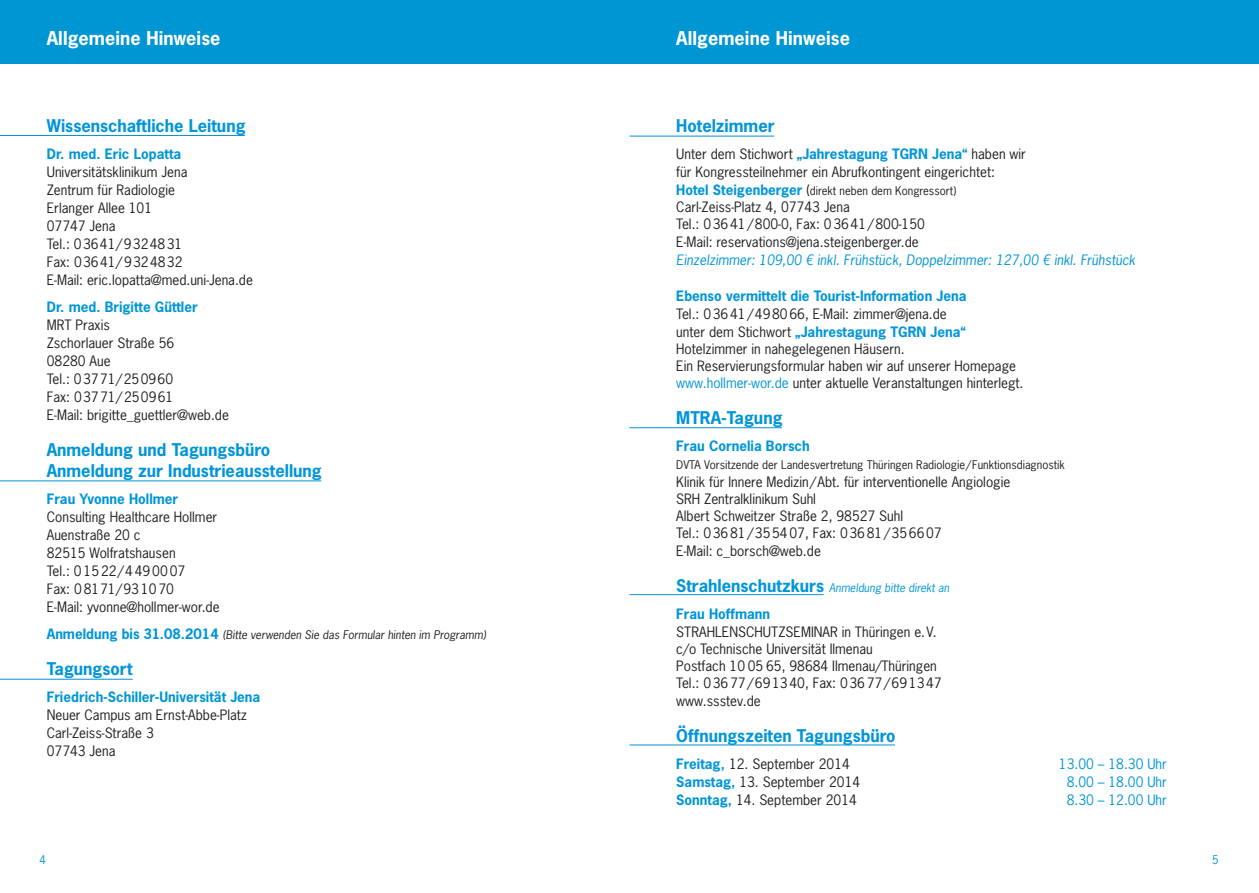
<style>
.page{position:relative;width:1259px;height:893px;background:#fff}
.page>*{position:absolute;margin:0;border:0;box-sizing:border-box;transform-origin:0 0}
.t1{font:700 18px "News Gothic Std";letter-spacing:.005em;color:#fff}
.t2{font:700 16.5px/21px "News Gothic Std";color:#0095d9}
.t3{font:13.5px/18px "News Gothic Std";color:#231f20}
.t4{font:700 13.5px "News Gothic Std";color:#0095d9}
.t5{font:700 13.5px "News Gothic Std";color:#0096d4}
.t6{font:italic 13.5px "News Gothic Std";color:#0095d9}
.t7{font:13.5px "News Gothic Std";color:#0095d9}
.t8{font:11.25px "News Gothic Std";color:#231f20}
.t9{font:italic 11.25px "News Gothic Std";color:#231f20}
.t10{font:italic 11.25px "News Gothic Std";color:#0095d9}
.t11{font:11.25px "News Gothic Std";color:#0095d9}
.s1{font-weight:700;font-style:normal;font-size:13.5px;color:#0095d9}
.s2{font-weight:700;color:#0095d9}
.s3{font-weight:700;font-size:13.5px;color:#0095d9}
.s4{font-size:13.5px}
.s5{color:#0095d9}
.s6{font-weight:700;font-style:normal;font-size:16.5px}
</style>
<div class="page">
<div style="left:0;top:0;width:629px;height:64px;background:#0096d4"></div>
<div style="left:629px;top:0;width:630px;height:64px;background:#0096d4"></div>
<hr style="left:629px;top:136px;width:145px;height:1px;background:#0095d9">
<hr style="left:629px;top:594px;width:194px;height:1px;background:#0095d9">
<hr style="left:629px;top:427px;width:153px;height:1px;background:#0095d9">
<hr style="left:629px;top:745px;width:266px;height:1px;background:#0095d9">
<hr style="left:0;top:135px;width:245px;height:1px;background:#0095d9">
<hr style="left:0;top:480px;width:321px;height:1px;background:#0095d9">
<hr style="left:0;top:679px;width:133px;height:1px;background:#0095d9">
<h1 class="t1" style="left:47px;top:26px;width:175px">Allgemeine Hinweise</h1>
<h1 class="t1" style="left:676px;top:26px;width:175px">Allgemeine Hinweise</h1>
<p class="t2" style="left:47px;top:115px;width:200px">Wissenschaftliche Leitung</p>
<p class="t5" style="left:47px;top:145px;width:136px">Dr. med. Eric Lopatta</p>
<p class="t3" style="left:47px;top:163px;width:208px">Universitätsklinikum Jena<br>Zentrum für Radiologie<br>Erlanger Allee 101<br>07747 Jena<br>Tel.: 03641/9324831<br>Fax: 03641/9324832<br>E-Mail: eric.lopatta@med.uni-Jena.de</p>
<p class="t5" style="left:47px;top:298px;width:152px">Dr. med. Brigitte Güttler</p>
<p class="t3" style="left:47px;top:316px;width:184px">MRT Praxis<br>Zschorlauer Straße 56<br>08280 Aue<br>Tel.: 03771/250960<br>Fax: 03771/250961<br>E-Mail: brigitte_guettler@web.de</p>
<p class="t2" style="left:47px;top:439px;width:276px">Anmeldung und Tagungsbüro<br>Anmeldung zur Industrieausstellung</p>
<p class="t4" style="left:47px;top:490px;width:133px">Frau Yvonne Hollmer</p>
<p class="t3" style="left:47px;top:508px;width:174px">Consulting Healthcare Hollmer<br>Auenstraße 20 c<br>82515 Wolfratshausen<br>Tel.: 01522/4490007<br>Fax: 08171/931070<br>E-Mail: yvonne@hollmer-wor.de</p>
<p class="t9" style="left:47px;top:627px;width:441px"><span class="s1">Anmeldung bis 31.08.2014</span> (Bitte verwenden Sie das Formular hinten im Programm)</p>
<p class="t2" style="left:47px;top:658px;width:87px">Tagungsort</p>
<p class="t5" style="left:47px;top:688px;width:215px">Friedrich-Schiller-Universität Jena</p>
<p class="t3" style="left:47px;top:706px;width:202px">Neuer Campus am Ernst-Abbe-Platz<br>Carl-Zeiss-Straße 3<br>07743 Jena</p>
<p class="t2" style="left:676px;top:115px;width:100px">Hotelzimmer</p>
<p class="t3" style="left:676px;top:145px;width:351px">Unter dem Stichwort <span class="s2">„Jahrestagung TGRN Jena“</span> haben wir für Kongressteilnehmer ein Abrufkontingent eingerichtet:</p>
<p class="t8" style="left:676px;top:183px;width:281px"><span class="s3">Hotel Steigenberger</span> <span class="s4">(</span>direkt neben dem Kongressort)</p>
<p class="t3" style="left:676px;top:198px;width:250px;line-height:17.2px">Carl-Zeiss-Platz 4, 07743 Jena<br>Tel.: 03641/800-0, Fax: 03641/800-150<br>E-Mail: reservations@jena.steigenberger.de</p>
<p class="t6" style="left:676px;top:251px;width:460px">Einzelzimmer: 109,00 € inkl. Frühstück, Doppelzimmer: 127,00 € inkl. Frühstück</p>
<p class="t4" style="left:676px;top:287px;width:292px">Ebenso vermittelt die Tourist-Information Jena</p>
<p class="t3" style="left:676px;top:305px;width:349px;line-height:17.4px">Tel.: 03641/498066, E-Mail: zimmer@jena.de<br>unter dem Stichwort <span class="s2">„Jahrestagung TGRN Jena“ </span>Hotelzimmer in nahegelegenen Häusern.<br>Ein Reservierungsformular haben wir auf unserer Homepage <span class="s5">www.hollmer-wor.de</span> unter aktuelle Veranstaltungen hinterlegt.</p>
<p class="t2" style="left:676px;top:407px;width:108px">MTRA-Tagung</p>
<p class="t4" style="left:676px;top:437px;width:135px">Frau Cornelia Borsch</p>
<p class="t8" style="left:676px;top:458px;width:390px">DVTA Vorsitzende der Landesvertretung Thüringen Radiologie/Funktionsdiagnostik</p>
<p class="t3" style="left:676px;top:473px;width:335px;line-height:17.2px">Klinik für Innere Medizin/Abt. für interventionelle Angiologie SRH Zentralklinikum Suhl<br>Albert Schweitzer Straße 2, 98527 Suhl<br>Tel.: 03681/355407, Fax: 03681/356607<br>E-Mail: c_borsch@web.de</p>
<p class="t10" style="left:676px;top:580px;width:274px"><span class="s6">Strahlenschutzkurs</span> Anmeldung bitte direkt an</p>
<p class="t4" style="left:676px;top:605px;width:95px">Frau Hoffmann</p>
<p class="t3" style="left:676px;top:623px;width:267px;line-height:17.2px">STRAHLENSCHUTZSEMINAR in Thüringen e.V. c/o Technische Universität Ilmenau<br>Postfach 10 05 65, 98684 Ilmenau/Thüringen Tel.: 03677/691340, Fax: 03677/691347 www.ssstev.de</p>
<p class="t2" style="left:676px;top:725px;width:221px">Öffnungszeiten Tagungsbüro</p>
<p class="t3" style="left:676px;top:754px;width:175px"><span class="s2">Freitag,</span> 12. September 2014</p>
<p class="t7" style="left:1059px;top:755px;width:109px">13.00 – 18.30 Uhr</p>
<p class="t3" style="left:676px;top:772px;width:185px"><span class="s2">Samstag,</span> 13. September 2014</p>
<p class="t7" style="left:1066px;top:773px;width:102px">8.00 – 18.00 Uhr</p>
<p class="t3" style="left:676px;top:790px;width:182px"><span class="s2">Sonntag,</span> 14. September 2014</p>
<p class="t7" style="left:1066px;top:791px;width:102px">8.30 – 12.00 Uhr</p>
<p class="t11" style="left:39px;top:852px;width:8px">4</p>
<p class="t11" style="left:1212px;top:852px;width:8px">5</p>
</div>
